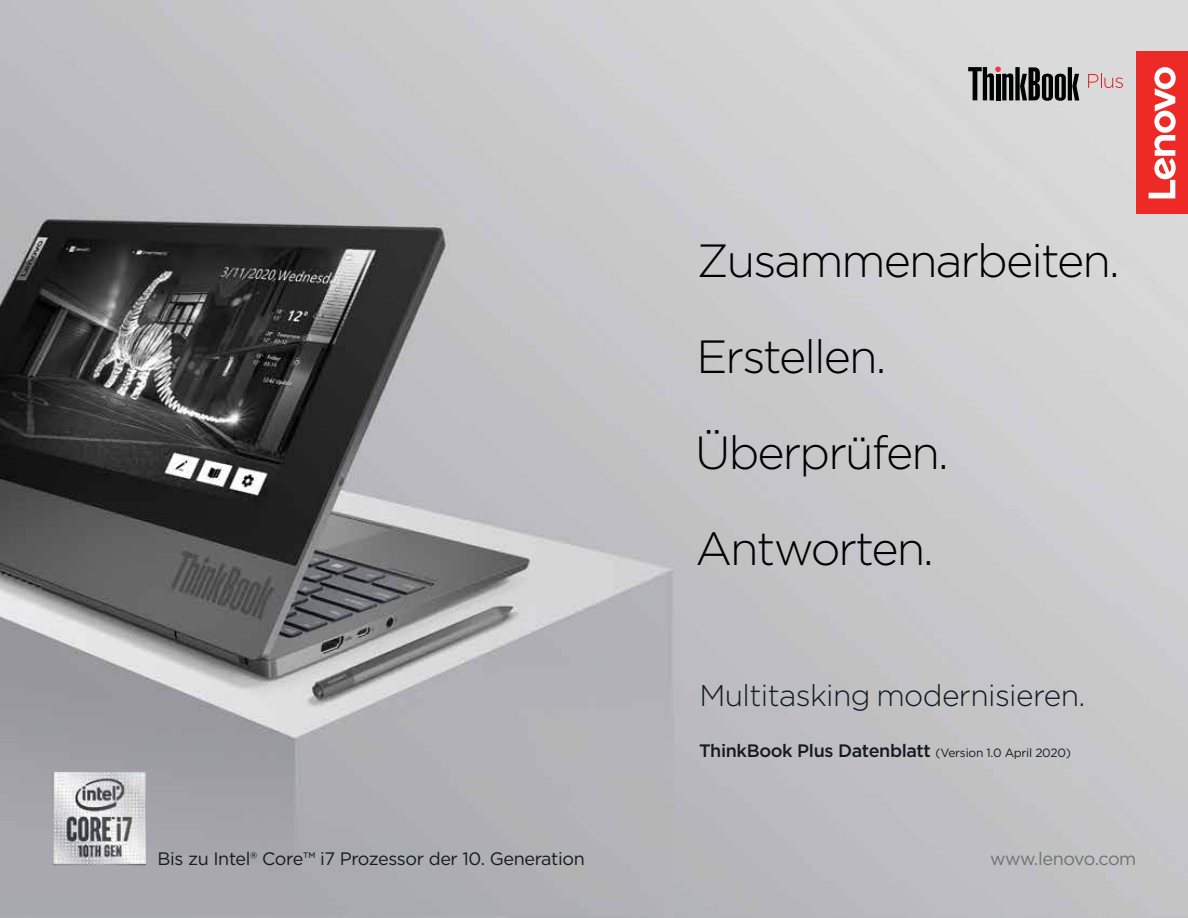
<style>
.page{position:relative;width:1188px;height:918px;background:#fff}
.page>*{position:absolute;margin:0;border:0;box-sizing:border-box;transform-origin:0 0}
.t1{font:300 46.5px/95.1px "Gotham";letter-spacing:-.04em;color:#000}
.t2{font:300 30px "Gotham";letter-spacing:-.02em;color:#121b21}
.t3{font:500 18px "Gotham";letter-spacing:-.02em;color:#121b21}
.t4{font:18px "Gotham";letter-spacing:-.02em;color:#121b21}
.t5{font:18px "Gotham";letter-spacing:-.03em;color:#707372}
.s1{font-weight:400;font-size:12px}
</style>
<div class="page">
<img style="left:0;top:0;width:1188px;height:918px">
<img style="left:53px;top:772px;width:93px;height:93px">
<div style="left:1136px;top:52px;width:52px;height:162px;background:#ee2a26"></div>
<svg style="left:1149px;top:67px;width:27px;height:131px"></svg>
<svg style="left:968px;top:67px;width:111px;height:34px;background:#5e5e5e"></svg>
<svg style="left:1088px;top:73px;width:35px;height:15px"></svg>
<p class="t1" style="left:696px;top:211px;width:425px;line-height:96.6px">Zusammenarbeiten.<br>Erstellen.</p>
<p class="t1" style="left:695px;top:404px;width:255px">Überprüfen.<br>Antworten.</p>
<p class="t2" style="left:699px;top:677px;width:388px">Multitasking modernisieren.</p>
<p class="t3" style="left:699px;top:739px;width:373px">ThinkBook Plus Datenblatt <span class="s1">(Version 1.0 April 2020)</span></p>
<p class="t4" style="left:158px;top:848px;width:429px">Bis zu Intel® Core™ i7 Prozessor der 10. Generation</p>
<p class="t5" style="left:990px;top:848px;width:148px">www.lenovo.com</p>
</div>
